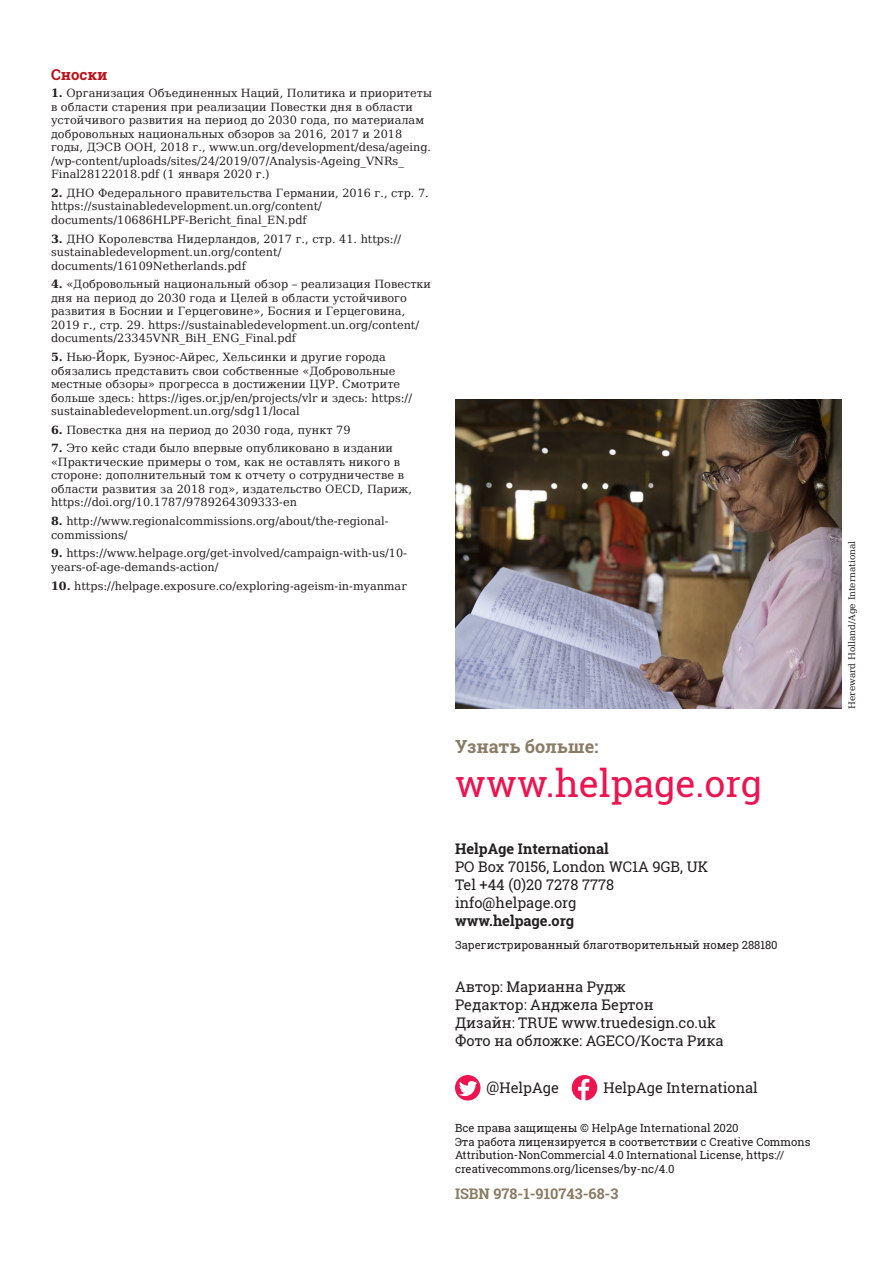
<style>
.page{position:relative;width:893px;height:1263px;background:#fff}
.page>*{position:absolute;margin:0;border:0;box-sizing:border-box;transform-origin:0 0}
.Section_head{font:37.5px "Roboto Slab";color:#ed1450}
.Subhead_2{font:700 18px "Roboto Slab";color:#8a7c65}
.Subhead_3{font:700 15px "Roboto Slab";color:#bb1018}
.Text{font:14.7px/18px "Roboto Slab";color:#231f20}
.t1{font:700 14.7px "Roboto Slab";color:#8a7c65}
.t2{font:700 14.7px "Roboto Slab";color:#231f20}
.Endnotes{font:11.25px/13.5px "DejaVu Serif";color:#231f20}
.Small_text_Source_Re{font:11.25px/13.5px "Roboto Slab";color:#231f20}
._8_Photo_credits{font:9px "DejaVu Serif";color:#231f20}
.s1{font-weight:700}
</style>
<div class="page">
<svg style="left:455px;top:1075px;width:25px;height:25px"></svg>
<svg style="left:572px;top:1075px;width:25px;height:25px"></svg>
<img style="left:455px;top:400px;width:387px;height:309px">
<p class="Subhead_3" style="left:51px;top:64px;width:58px">Сноски</p>
<p class="Endnotes" style="left:51px;top:85px;width:382px"><span class="s1">1.</span> Организация Объединенных Наций, Политика и приоритеты в области старения при реализации Повестки дня в области устойчивого развития на период до 2030 года, по материалам добровольных национальных обзоров за 2016, 2017 и 2018 годы, ДЭСВ ООН, 2018 г., www.un.org/development/desa/ageing. /wp-content/uploads/sites/24/2019/07/Analysis-Ageing_VNRs_ Final28122018.pdf (1 января 2020 г.)</p>
<p class="Endnotes" style="left:51px;top:185px;width:379px"><span class="s1">2.</span> ДНО Федерального правительства Германии, 2016 г., стр. 7. https://sustainabledevelopment.un.org/content/ documents/10686HLPF-Bericht_final_EN.pdf</p>
<p class="Endnotes" style="left:51px;top:231px;width:352px"><span class="s1">3.</span> ДНО Королевства Нидерландов, 2017 г., стр. 41. https:// sustainabledevelopment.un.org/content/ documents/16109Netherlands.pdf</p>
<p class="Endnotes" style="left:51px;top:277px;width:382px"><span class="s1">4.</span> «Добровольный национальный обзор – реализация Повестки дня на период до 2030 года и Целей в области устойчивого развития в Боснии и Герцеговине», Босния и Герцеговина, 2019 г., стр. 29. https://sustainabledevelopment.un.org/content/ documents/23345VNR_BiH_ENG_Final.pdf</p>
<p class="Endnotes" style="left:51px;top:349px;width:363px"><span class="s1">5.</span> Нью-Йорк, Буэнос-Айрес, Хельсинки и другие города обязались представить свои собственные «Добровольные местные обзоры» прогресса в достижении ЦУР. Смотрите больше здесь: https://iges.or.jp/en/projects/vlr и здесь: https:// sustainabledevelopment.un.org/sdg11/local</p>
<p class="Endnotes" style="left:51px;top:422px;width:301px"><span class="s1">6.</span> Повестка дня на период до 2030 года, пункт 79</p>
<p class="Endnotes" style="left:51px;top:441px;width:363px"><span class="s1">7.</span> Это кейс стади было впервые опубликовано в издании «Практические примеры о том, как не оставлять никого в стороне: дополнительный том к отчету о сотрудничестве в области развития за 2018 год», издательство OECD, Париж, https://doi.org/10.1787/9789264309333-en</p>
<p class="Endnotes" style="left:51px;top:513px;width:339px"><span class="s1">8.</span> http://www.regionalcommissions.org/about/the-regional&shy;commissions/</p>
<p class="Endnotes" style="left:51px;top:545px;width:357px"><span class="s1">9.</span> https://www.helpage.org/get-involved/campaign-with-us/10- years-of-age-demands-action/</p>
<p class="Endnotes" style="left:51px;top:578px;width:357px"><span class="s1">10.</span> https://helpage.exposure.co/exploring-ageism-in-myanmar</p>
<p class="Subhead_2" style="left:455px;top:734px;width:145px">Узнать больше:</p>
<p class="Section_head" style="left:455px;top:758px;width:308px">www.helpage.org</p>
<p class="Text" style="left:455px;top:840px;width:255px"><span class="s1">HelpAge International<br></span>PO Box 70156, London WC1A 9GB, UK</p>
<p class="Text" style="left:455px;top:876px;width:161px">Tel +44 (0)20 7278 7778</p>
<p class="Text" style="left:455px;top:894px;width:123px">info@helpage.org</p>
<p class="t2" style="left:455px;top:911px;width:121px">www.helpage.org</p>
<p class="Small_text_Source_Re" style="left:455px;top:937px;width:324px">Зарегистрированный благотворительный номер 288180</p>
<p class="Text" style="left:455px;top:977px;width:270px">Автор: Марианна Рудж<br>Редактор: Анджела Бертон<br>Дизайн: TRUE www.truedesign.co.uk<br>Фото на обложке: AGECO/Коста Рика</p>
<p class="Text" style="left:486px;top:1079px;width:74px">@HelpAge</p>
<p class="Text" style="left:603px;top:1079px;width:156px">HelpAge International</p>
<p class="Small_text_Source_Re" style="left:455px;top:1121px;width:357px">Все права защищены © HelpAge International 2020<br>Эта работа лицензируется в соответствии с Creative Commons Attribution-NonCommercial 4.0 International License, https:// creativecommons.org/licenses/by-nc/4.0</p>
<p class="t1" style="left:455px;top:1184px;width:165px">ISBN 978-1-910743-68-3</p>
<p class="_8_Photo_credits" style="left:844px;top:709px;width:169px;rotate:-90deg">Hereward Holland/Age International</p>
</div>
